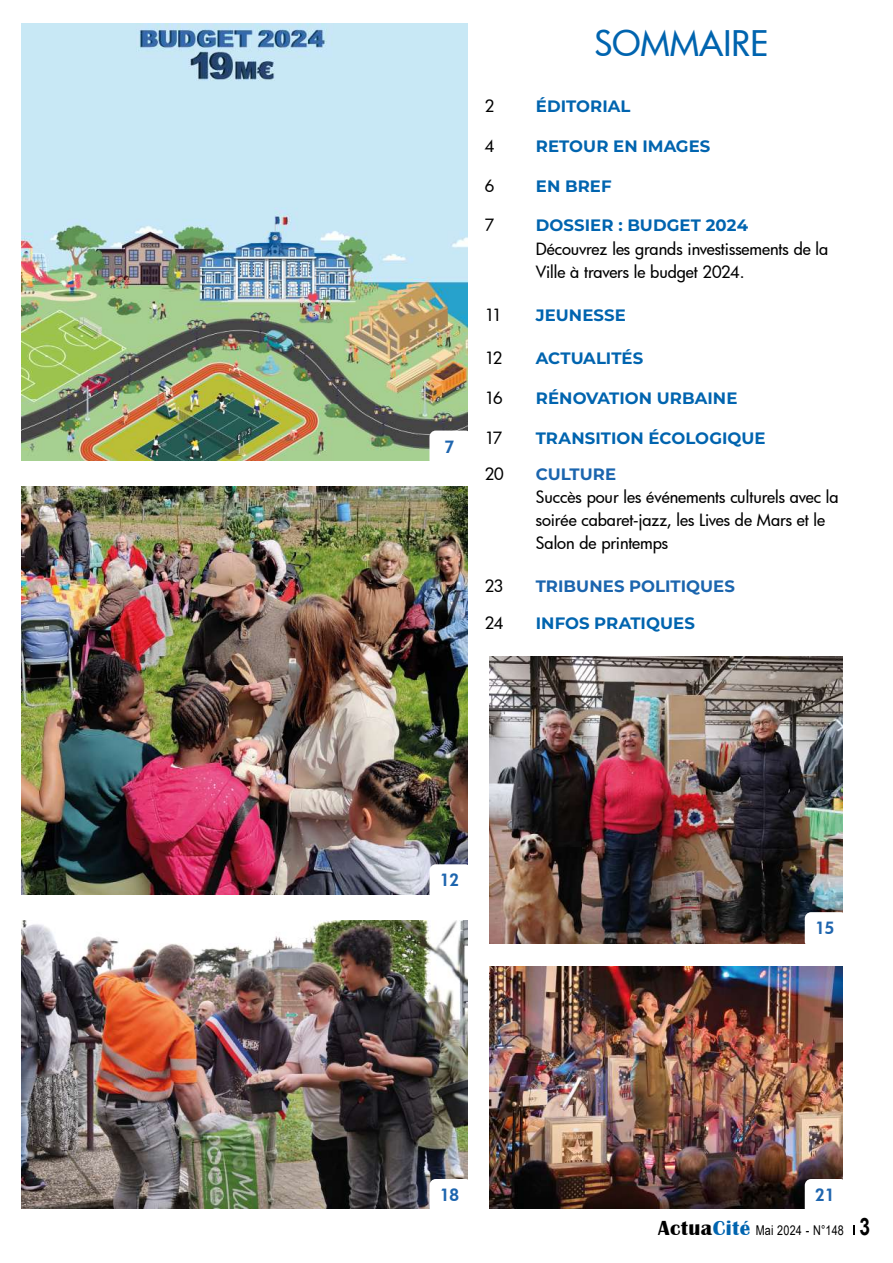
<style>
.page{position:relative;width:893px;height:1263px;background:#fff}
.page>*{position:absolute;margin:0;border:0;box-sizing:border-box;transform-origin:0 0}
.t1{font:500 34.5px "Futura";color:#0064af}
.t2{font:500 16.5px/23.1px "Futura";letter-spacing:-.005em;color:#000}
.t3{font:700 16.5px "Montserrat";letter-spacing:.005em;color:#0064af}
.t4{font:700 16.5px "Montserrat";letter-spacing:.005em;color:#1b65ae}
.t5{font:800 16.5px "Futura";color:#1e65ae}
.t6{font:13.5px "Arial";letter-spacing:.02em;color:#000;scale:.8 1}
.s1{font-family:"Britannic";font-weight:700;font-size:21px}
.s2{font-family:"Britannic";font-weight:700;font-size:21px;color:#0064af}
.s3{font-weight:700;font-size:24px}
</style>
<div class="page">
<img style="left:21px;top:921px;width:447px;height:288px">
<img style="left:490px;top:967px;width:353px;height:242px">
<img style="left:489px;top:657px;width:353px;height:286px">
<img style="left:21px;top:23px;width:447px;height:437px">
<img style="left:21px;top:486px;width:447px;height:408px">
<div style="left:429px;top:864px;width:43px;height:36px;background:#fff;border-radius:6px"></div>
<div style="left:429px;top:431px;width:43px;height:35px;background:#fff;border-radius:6px"></div>
<div style="left:429px;top:1179px;width:43px;height:35px;background:#fff;border-radius:6px"></div>
<div style="left:805px;top:1179px;width:42px;height:35px;background:#fff;border-radius:6px"></div>
<div style="left:805px;top:912px;width:42px;height:36px;background:#fff;border-radius:6px"></div>
<p class="t5" style="left:445px;top:435px;width:11px">7</p>
<h1 class="t1" style="left:594px;top:20px;width:175px">SOMMAIRE</h1>
<p class="t2" style="left:485px;top:94px;width:11px">2</p>
<p class="t3" style="left:536px;top:95px;width:96px">ÉDITORIAL</p>
<p class="t2" style="left:485px;top:134px;width:11px">4</p>
<p class="t3" style="left:536px;top:134px;width:176px">RETOUR EN IMAGES</p>
<p class="t2" style="left:485px;top:174px;width:11px">6</p>
<p class="t3" style="left:536px;top:174px;width:77px">EN BREF</p>
<p class="t2" style="left:485px;top:214px;width:11px">7</p>
<p class="t3" style="left:536px;top:214px;width:214px">DOSSIER : BUDGET 2024</p>
<p class="t2" style="left:536px;top:237px;width:294px">Découvrez les grands investissements de la<br>Ville à travers le budget 2024.</p>
<p class="t2" style="left:485px;top:303px;width:18px">11</p>
<p class="t3" style="left:536px;top:303px;width:92px">JEUNESSE</p>
<p class="t2" style="left:485px;top:346px;width:19px">12</p>
<p class="t3" style="left:536px;top:347px;width:109px">ACTUALITÉS</p>
<p class="t2" style="left:485px;top:386px;width:19px">16</p>
<p class="t3" style="left:536px;top:386px;width:203px">RÉNOVATION URBAINE</p>
<p class="t2" style="left:485px;top:426px;width:19px">17</p>
<p class="t3" style="left:536px;top:426px;width:231px">TRANSITION ÉCOLOGIQUE</p>
<p class="t2" style="left:485px;top:462px;width:20px">20</p>
<p class="t4" style="left:536px;top:462px;width:82px">CULTURE</p>
<p class="t2" style="left:536px;top:485px;width:304px">Succès pour les événements culturels avec la soirée cabaret-jazz, les Lives de Mars et le<br>Salon de printemps</p>
<p class="t2" style="left:485px;top:574px;width:20px">23</p>
<p class="t4" style="left:536px;top:575px;width:201px">TRIBUNES POLITIQUES</p>
<p class="t2" style="left:485px;top:611px;width:20px">24</p>
<p class="t3" style="left:536px;top:611px;width:161px">INFOS PRATIQUES</p>
<p class="t5" style="left:440px;top:869px;width:21px">12</p>
<p class="t5" style="left:815px;top:917px;width:21px">15</p>
<p class="t5" style="left:440px;top:1184px;width:21px">18</p>
<p class="t5" style="left:815px;top:1184px;width:21px">21</p>
<p class="t6" style="left:658px;top:1221px;width:267px"><span class="s1">Actua</span><span class="s2">Cité</span> Mai 2024 - N°148 <span class="s3">3</span></p>
</div>
